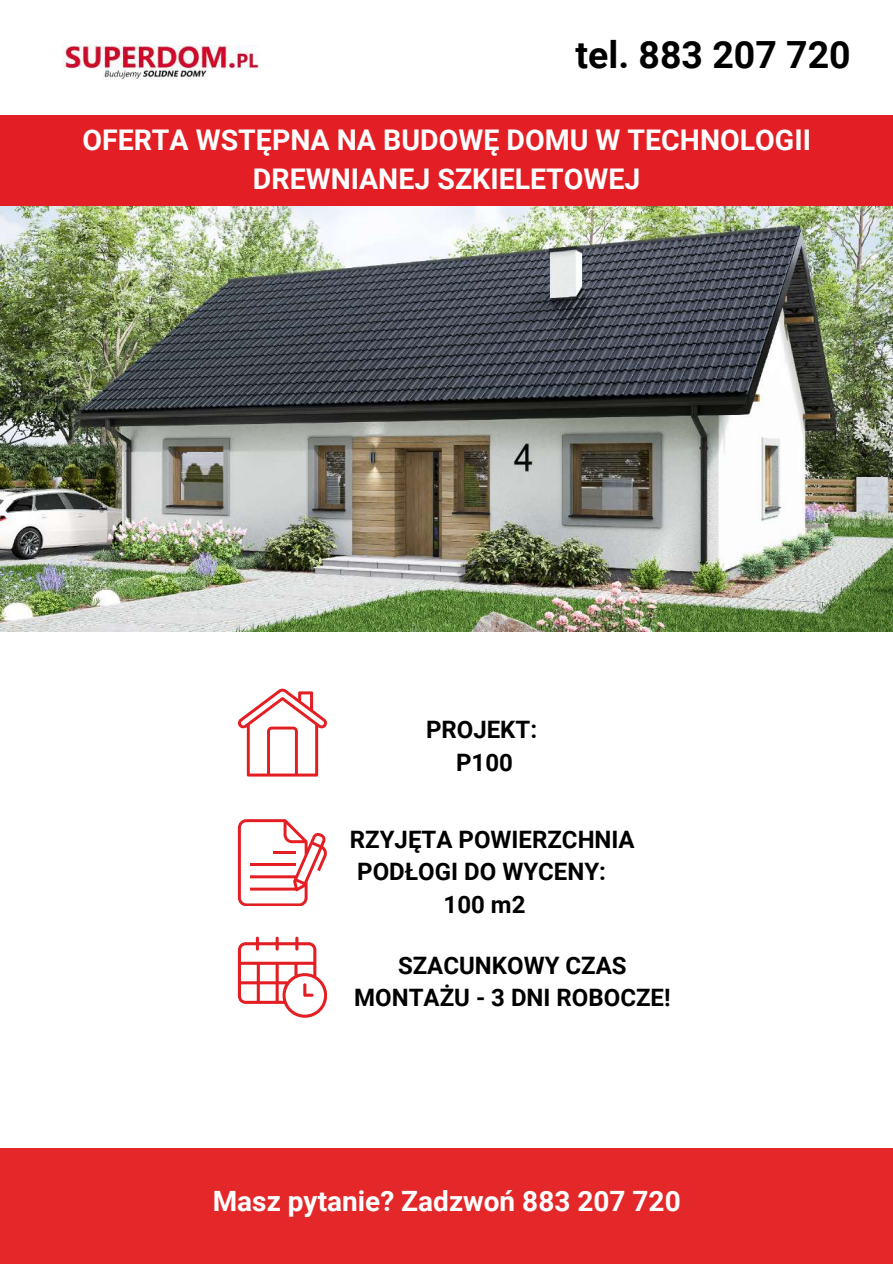
<style>
.page{position:relative;width:893px;height:1264px;background:#fff}
.page>*{position:absolute;margin:0;border:0;box-sizing:border-box;transform-origin:0 0}
.t1{font:700 37.5px "Roboto";color:#000}
.t2{font:700 28.5px/39.3px "Roboto";color:#fff;text-align:center}
.t3{font:700 27.9px "Roboto";color:#fff}
.t4{font:700 24px/32.7px "Roboto";color:#000;text-align:center}
.s1{color:#fff}
</style>
<div class="page">
<div style="left:0;top:115px;width:892px;height:91px;background:#e31e24"></div>
<img style="left:62px;top:45px;width:197px;height:35px">
<svg style="left:238px;top:688px;width:89px;height:88px"></svg>
<svg style="left:238px;top:819px;width:89px;height:86px"></svg>
<hr style="left:273px;top:850px;width:22px;height:3px;background:#e31f24">
<hr style="left:250px;top:863px;width:45px;height:3px;background:#e31f24">
<svg style="left:238px;top:936px;width:89px;height:81px"></svg>
<div style="left:0;top:1148px;width:892px;height:115px;background:#e4282a"></div>
<img style="left:0;top:206px;width:892px;height:426px">
<h1 class="t1" style="left:575px;top:33px;width:276px">tel. 883 207 720</h1>
<p class="t2" style="left:82px;top:120px;width:730px">OFERTA WSTĘPNA NA BUDOWĘ DOMU W TECHNOLOGII<br>DREWNIANEJ SZKIELETOWEJ</p>
<p class="t4" style="left:426px;top:713px;width:113px">PROJEKT:<br>P100</p>
<p class="t4" style="left:334px;top:823px;width:302px"><span class="s1">P</span>RZYJĘTA POWIERZCHNIA<br>PODŁOGI DO WYCENY:<br>100 m2</p>
<p class="t4" style="left:354px;top:949px;width:318px">SZACUNKOWY CZAS<br>MONTAŻU - 3 DNI ROBOCZE!</p>
<p class="t3" style="left:213px;top:1184px;width:469px">Masz pytanie? Zadzwoń 883 207 720</p>
</div>
